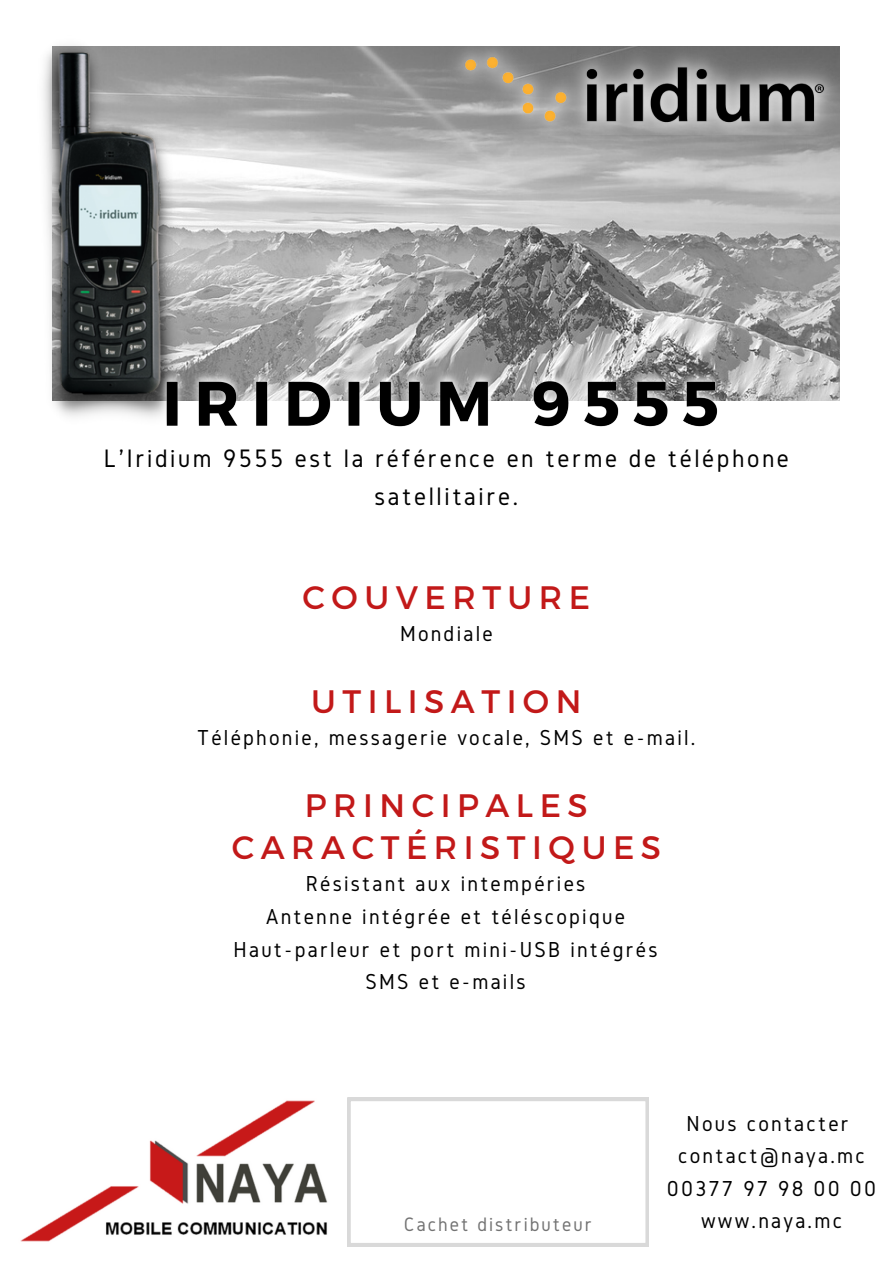
<style>
.page{position:relative;width:893px;height:1264px;background:#fff}
.page>*{position:absolute;margin:0;border:0;box-sizing:border-box;transform-origin:0 0}
.t1{font:32.4px/42.2px "Montserrat";letter-spacing:.2em;color:#c21919;text-align:center}
.t2{font:26.25px/37.7px "Gidole";letter-spacing:.1em;color:#000;text-align:center}
.t3{font:22.5px/32.5px "Gidole";letter-spacing:.1em;color:#000;text-align:center}
.t4{font:20.25px "Gidole";letter-spacing:.1em;color:#737373}
</style>
<div class="page">
<img style="left:182px;top:46px;width:657px;height:355px">
<img style="left:439px;top:46px;width:401px;height:88px">
<img style="left:20px;top:1100px;width:308px;height:142px">
<svg style="left:347px;top:1097px;width:301px;height:149px"></svg>
<img style="left:43px;top:46px;width:139px;height:372px">
<img style="left:150px;top:347px;width:593px;height:80px">
<p class="t2" style="left:104px;top:439px;width:686px">L'Iridium 9555 est la référence en terme de téléphone satellitaire.</p>
<h1 class="t1" style="left:302px;top:574px;width:289px">COUVERTURE</h1>
<p class="t3" style="left:400px;top:617px;width:94px">Mondiale</p>
<h1 class="t1" style="left:311px;top:678px;width:272px">UTILISATION</h1>
<p class="t3" style="left:197px;top:721px;width:499px">Téléphonie, messagerie vocale, SMS et e-mail.</p>
<h1 class="t1" style="left:232px;top:783px;width:430px">PRINCIPALES<br>CARACTÉRISTIQUES</h1>
<p class="t3" style="left:233px;top:867px;width:425px">Résistant aux intempéries<br>Antenne intégrée et téléscopique<br>Haut-parleur et port mini-USB intégrés<br>SMS et e-mails</p>
<p class="t3" style="left:666px;top:1106px;width:211px">Nous contacter contact@naya.mc<br>00377 97 98 00 00</p>
<p class="t4" style="left:404px;top:1212px;width:189px">Cachet distributeur</p>
<p class="t3" style="left:701px;top:1204px;width:142px">www.naya.mc</p>
</div>
